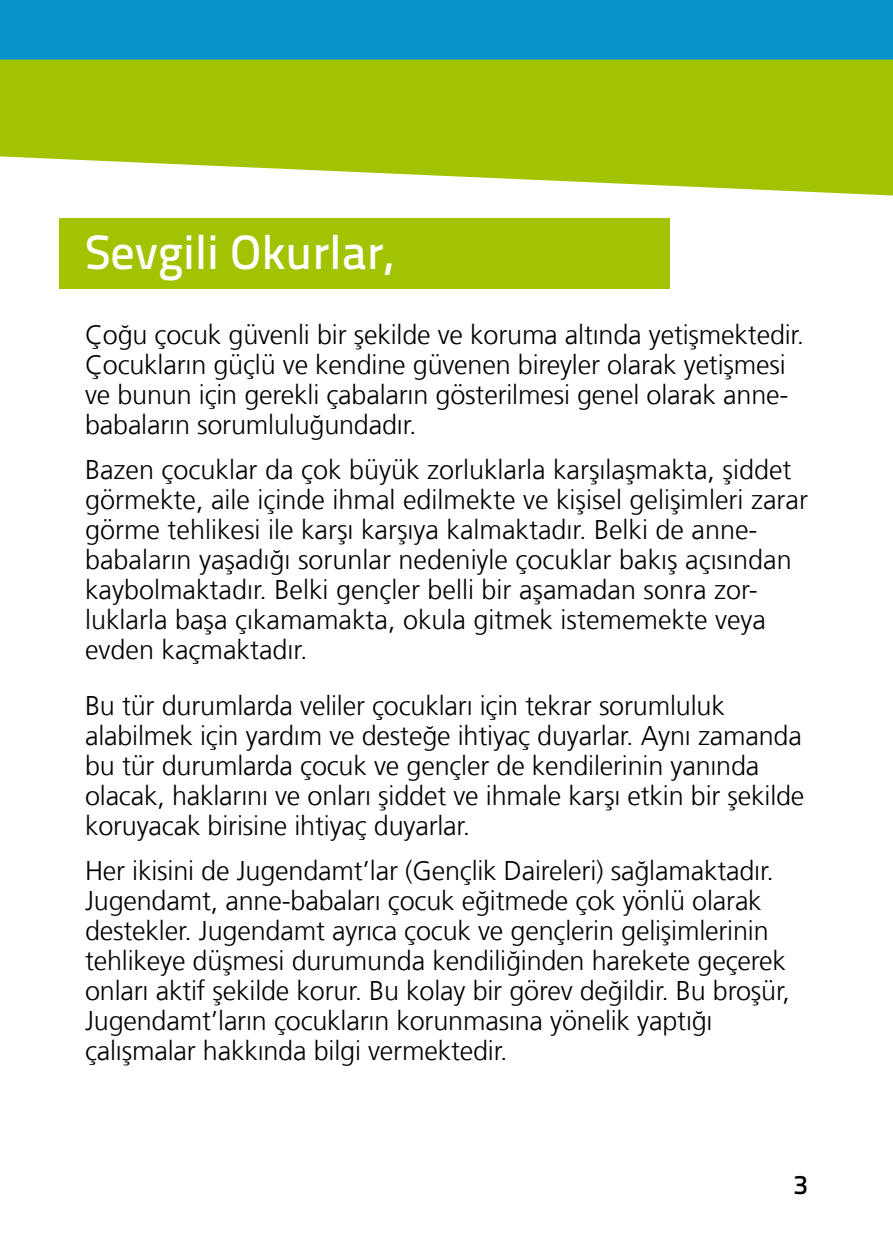
<style>
.page{position:relative;width:893px;height:1259px;background:#fff}
.page>*{position:absolute;margin:0;border:0;box-sizing:border-box;transform-origin:0 0}
.t1{font:48px "Titillium Text 22 L 600 wt";color:#fff}
.Fließtext_Frutiger_9{font:300 27px/30px "Frutiger LT Com";letter-spacing:-.005em;color:#000}
.t2{font:27px "Titillium Text 22 L 600 wt";color:#000}
</style>
<div class="page">
<div style="left:0;top:0;width:893px;height:60px;background:#0993cd"></div>
<svg style="left:0;top:60px;width:893px;height:135px;background:#afcb24"></svg>
<div style="left:60px;top:218px;width:610px;height:70px;background:#a2c301"></div>
<p class="t1" style="left:85px;top:215px;width:309px">Sevgili Okurlar,</p>
<p class="Fließtext_Frutiger_9" style="left:85px;top:320px;width:721px">Çoğu çocuk güvenli bir şekilde ve koruma altında yetişmektedir.<br>Çocukların güçlü ve kendine güvenen bireyler olarak yetişmesi ve bunun için gerekli çabaların gösterilmesi genel olarak anne&shy;babaların sorumluluğundadır.</p>
<p class="Fließtext_Frutiger_9" style="left:85px;top:455px;width:724px">Bazen çocuklar da çok büyük zorluklarla karşılaşmakta, şiddet görmekte, aile içinde ihmal edilmekte ve kişisel gelişimleri zarar görme tehlikesi ile karşı karşıya kalmaktadır. Belki de anne&shy;babaların yaşadığı sorunlar nedeniyle çocuklar bakış açısından kaybolmaktadır. Belki gençler belli bir aşamadan sonra zor&shy;luklarla başa çıkamamakta, okula gitmek istememekte veya evden kaçmaktadır.</p>
<p class="Fließtext_Frutiger_9" style="left:85px;top:691px;width:721px">Bu tür durumlarda veliler çocukları için tekrar sorumluluk alabilmek için yardım ve desteğe ihtiyaç duyarlar. Aynı zamanda bu tür durumlarda çocuk ve gençler de kendilerinin yanında olacak, haklarını ve onları şiddet ve ihmale karşı etkin bir şekilde koruyacak birisine ihtiyaç duyarlar.</p>
<p class="Fließtext_Frutiger_9" style="left:85px;top:856px;width:706px">Her ikisini de Jugendamt’lar (Gençlik Daireleri) sağlamaktadır.<br>Jugendamt, anne-babaları çocuk eğitmede çok yönlü olarak destekler. Jugendamt ayrıca çocuk ve gençlerin gelişimlerinin tehlikeye düşmesi durumunda kendiliğinden harekete geçerek onları aktif şekilde korur. Bu kolay bir görev değildir. Bu broşür, Jugendamt’ların çocukların korunmasına yönelik yaptığı çalışmalar hakkında bilgi vermektedir.</p>
<p class="t2" style="left:794px;top:1164px;width:16px">3</p>
</div>
